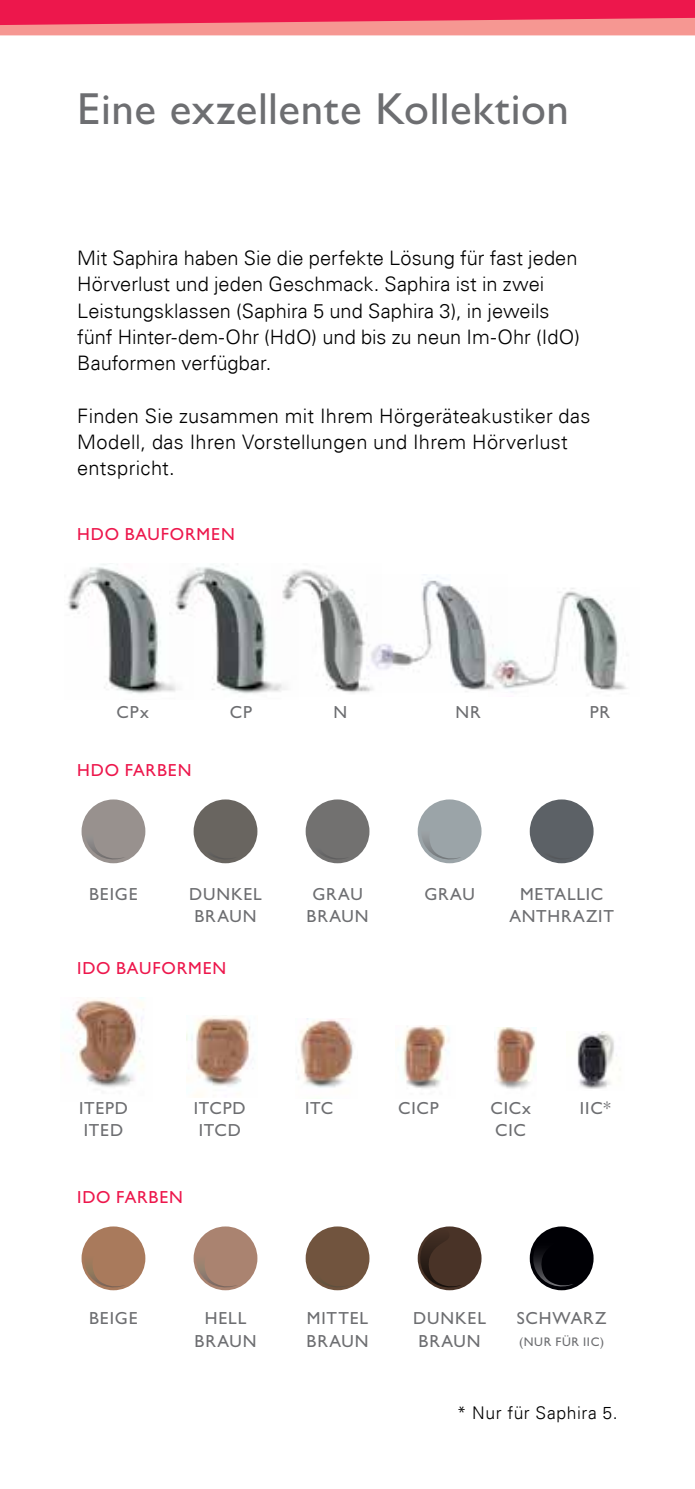
<style>
.page{position:relative;width:695px;height:1489px;background:#fff}
.page>*{position:absolute;margin:0;border:0;box-sizing:border-box;transform-origin:0 0}
.t1{font:500 45px "Gill Sans MT Pro";letter-spacing:.01em;color:#6d6e71}
.t2{font:300 20px/26.2px "Univers Com 45";letter-spacing:.005em;color:#000}
.t3{font:500 17.5px/22.5px "Gill Sans MT Pro";letter-spacing:.05em;color:#6d6e71;text-align:center}
.t4{font:500 17.5px "Gill Sans MT Pro";letter-spacing:.05em;color:#ed174c}
.t5{font:300 17.5px "Univers Com 45";letter-spacing:.035em;color:#000}
.t6{font:500 12.5px "Gill Sans MT Pro";letter-spacing:.055em;color:#6d6e71}
</style>
<div class="page">
<div style="left:0;top:0;width:694px;height:35px;background:#f69792"></div>
<svg style="left:0;top:0;width:694px;height:25px"></svg>
<img style="left:494px;top:1027px;width:42px;height:62px">
<img style="left:577px;top:1031px;width:44px;height:58px">
<img style="left:395px;top:1025px;width:55px;height:64px">
<img style="left:298px;top:1018px;width:56px;height:70px">
<img style="left:187px;top:1016px;width:63px;height:81px">
<img style="left:72px;top:997px;width:72px;height:90px">
<div style="left:81px;top:1226px;width:64px;height:64px;background:#a97a5c;border-radius:50%"></div>
<svg style="left:81px;top:1229px;width:45px;height:61px"></svg>
<div style="left:193px;top:1226px;width:64px;height:64px;background:#aa8370;border-radius:50%"></div>
<svg style="left:193px;top:1229px;width:45px;height:61px"></svg>
<div style="left:305px;top:1226px;width:64px;height:64px;background:#71543e;border-radius:50%"></div>
<svg style="left:305px;top:1229px;width:45px;height:61px"></svg>
<div style="left:417px;top:1226px;width:64px;height:64px;background:#493327;border-radius:50%"></div>
<svg style="left:417px;top:1229px;width:45px;height:61px"></svg>
<img style="left:298px;top:569px;width:68px;height:124px">
<img style="left:507px;top:588px;width:120px;height:104px">
<img style="left:366px;top:576px;width:141px;height:116px">
<img style="left:372px;top:581px;width:113px;height:104px">
<img style="left:196px;top:563px;width:102px;height:131px">
<img style="left:193px;top:568px;width:71px;height:118px">
<img style="left:66px;top:563px;width:127px;height:131px">
<img style="left:69px;top:568px;width:88px;height:118px">
<div style="left:83px;top:800px;width:61px;height:62px;background:#98918e;border-radius:50%"></div>
<div style="left:81px;top:799px;width:64px;height:64px;border:2px solid #98918e;border-radius:50%"></div>
<svg style="left:81px;top:803px;width:45px;height:59px"></svg>
<div style="left:195px;top:800px;width:61px;height:62px;background:#696560;border-radius:50%"></div>
<div style="left:193px;top:799px;width:64px;height:64px;border:2px solid #696560;border-radius:50%"></div>
<svg style="left:193px;top:803px;width:45px;height:59px"></svg>
<div style="left:307px;top:800px;width:61px;height:62px;background:#727170;border-radius:50%"></div>
<div style="left:305px;top:799px;width:64px;height:64px;border:2px solid #727170;border-radius:50%"></div>
<svg style="left:305px;top:803px;width:45px;height:59px"></svg>
<div style="left:419px;top:800px;width:61px;height:62px;background:#9ba4a8;border-radius:50%"></div>
<div style="left:417px;top:799px;width:64px;height:64px;border:2px solid #9ba4a8;border-radius:50%"></div>
<svg style="left:417px;top:803px;width:45px;height:59px"></svg>
<div style="left:531px;top:800px;width:61px;height:62px;background:#5c6166;border-radius:50%"></div>
<div style="left:529px;top:799px;width:64px;height:64px;border:2px solid #5c6166;border-radius:50%"></div>
<svg style="left:529px;top:803px;width:45px;height:59px"></svg>
<div style="left:531px;top:1227px;width:61px;height:61px;background:#000005;border-radius:50%"></div>
<div style="left:529px;top:1226px;width:64px;height:64px;border:2px solid #000005;border-radius:50%"></div>
<svg style="left:529px;top:1230px;width:45px;height:59px"></svg>
<h1 class="t1" style="left:77px;top:82px;width:493px">EINE EXZELLENTE KOLLEKTION</h1>
<p class="t2" style="left:77px;top:245px;width:504px">Mit Saphira haben Sie die perfekte Lösung für fast jeden Hörverlust und jeden Geschmack. Saphira ist in zwei Leistungsklassen (Saphira 5 und Saphira 3), in jeweils fünf Hinter-dem-Ohr (HdO) und bis zu neun Im-Ohr (IdO)<br>Bauformen verfügbar.</p>
<p class="t2" style="left:77px;top:402px;width:514px">Finden Sie zusammen mit Ihrem Hörgeräteakustiker das<br>Modell, das Ihren Vorstellungen und Ihrem Hörverlust entspricht.</p>
<p class="t4" style="left:77px;top:523px;width:159px">HDO BAUFORMEN</p>
<p class="t3" style="left:116px;top:701px;width:34px">CPX</p>
<p class="t3" style="left:230px;top:701px;width:24px">CP</p>
<p class="t3" style="left:333px;top:701px;width:13px">N</p>
<p class="t3" style="left:455px;top:701px;width:13px">NR</p>
<p class="t3" style="left:589px;top:701px;width:20px">PR</p>
<p class="t4" style="left:77px;top:759px;width:59px">HDO FARB</p>
<p class="t4" style="left:168px;top:759px;width:22px">EN</p>
<p class="t3" style="left:89px;top:882px;width:48px">BEIGE</p>
<p class="t3" style="left:189px;top:882px;width:74px">DUNKEL<br>BRAUN</p>
<p class="t3" style="left:306px;top:882px;width:63px">GRAU<br>BRAUN</p>
<p class="t3" style="left:424px;top:882px;width:52px">GRAU</p>
<p class="t3" style="left:509px;top:882px;width:97px">METALLIC<br>ANTHRAZIT</p>
<p class="t4" style="left:77px;top:957px;width:150px">IDO BAUFORMEN</p>
<p class="t3" style="left:79px;top:1096px;width:51px;text-align:left">ITEPD<br>ITED</p>
<p class="t3" style="left:194px;top:1096px;width:53px">ITCPD</p>
<p class="t3" style="left:305px;top:1096px;width:30px">ITC</p>
<p class="t3" style="left:398px;top:1096px;width:42px">CICP</p>
<p class="t3" style="left:580px;top:1096px;width:32px">IIC*</p>
<p class="t3" style="left:199px;top:1118px;width:44px">ITCD</p>
<p class="t3" style="left:490px;top:1096px;width:42px;text-align:left">CICX<br>CIC</p>
<p class="t4" style="left:77px;top:1186px;width:51px">IDO FARB</p>
<p class="t4" style="left:159px;top:1186px;width:22px">EN</p>
<p class="t3" style="left:89px;top:1306px;width:48px">BEIGE</p>
<p class="t3" style="left:194px;top:1306px;width:63px">HELL<br>BRAUN</p>
<p class="t3" style="left:307px;top:1306px;width:25px">MITTE</p>
<p class="t3" style="left:306px;top:1306px;width:63px;text-align:right">L<br>BRAUN</p>
<p class="t3" style="left:413px;top:1306px;width:74px">DUNKEL<br>BRAUN</p>
<p class="t3" style="left:517px;top:1306px;width:91px">SC HWARZ</p>
<p class="t6" style="left:519px;top:1334px;width:86px">(NUR FÜR IIC)</p>
<p class="t5" style="left:457px;top:1402px;width:162px">* Nur für Saphira 5.</p>
</div>
